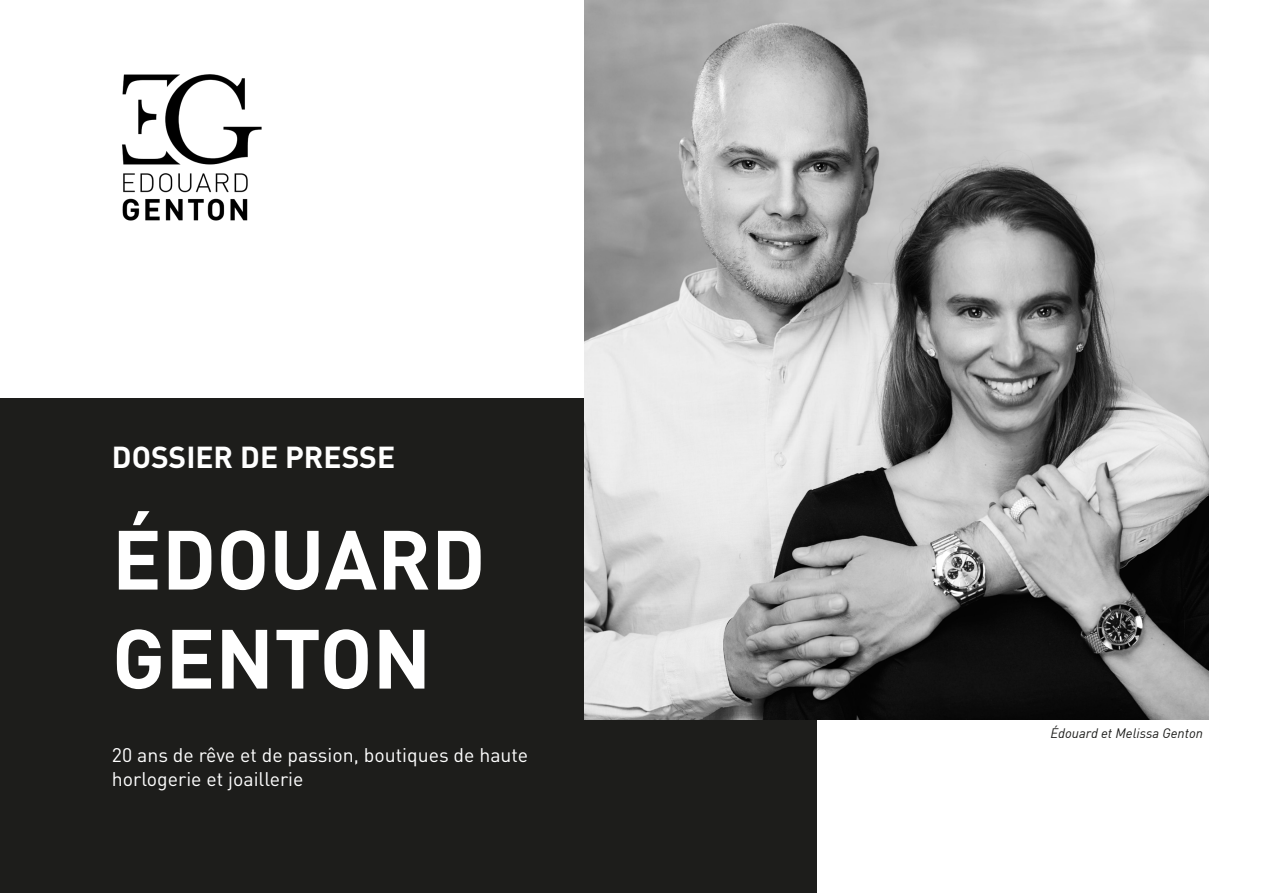
<style>
.page{position:relative;width:1263px;height:893px;background:#fff}
.page>*{position:absolute;margin:0;border:0;box-sizing:border-box;transform-origin:0 0}
.t1{font:700 82.5px "DIN";color:#fff}
.t2{font:700 30px "DIN";color:#fff}
.t3{font:19.5px/23.4px "DIN";color:#fff}
.t4{font:italic 13.5px "DIN";color:#1d1d1b}
</style>
<div class="page">
<div style="left:0;top:398px;width:816px;height:495px;background:#1d1d1b"></div>
<img style="left:584px;top:0;width:625px;height:720px">
<img style="left:122px;top:74px;width:140px;height:147px">
<p class="t2" style="left:112px;top:437px;width:285px">DOSSIER DE PRESSE</p>
<p class="t1" style="left:112px;top:506px;width:375px">ÉDOUARD</p>
<p class="t1" style="left:112px;top:605px;width:321px">GENTON</p>
<p class="t3" style="left:112px;top:743px;width:418px">20 ans de rêve et de passion, boutiques de haute horlogerie et joaillerie</p>
<p class="t4" style="left:1050px;top:725px;width:154px">Édouard et Melissa Genton</p>
</div>
